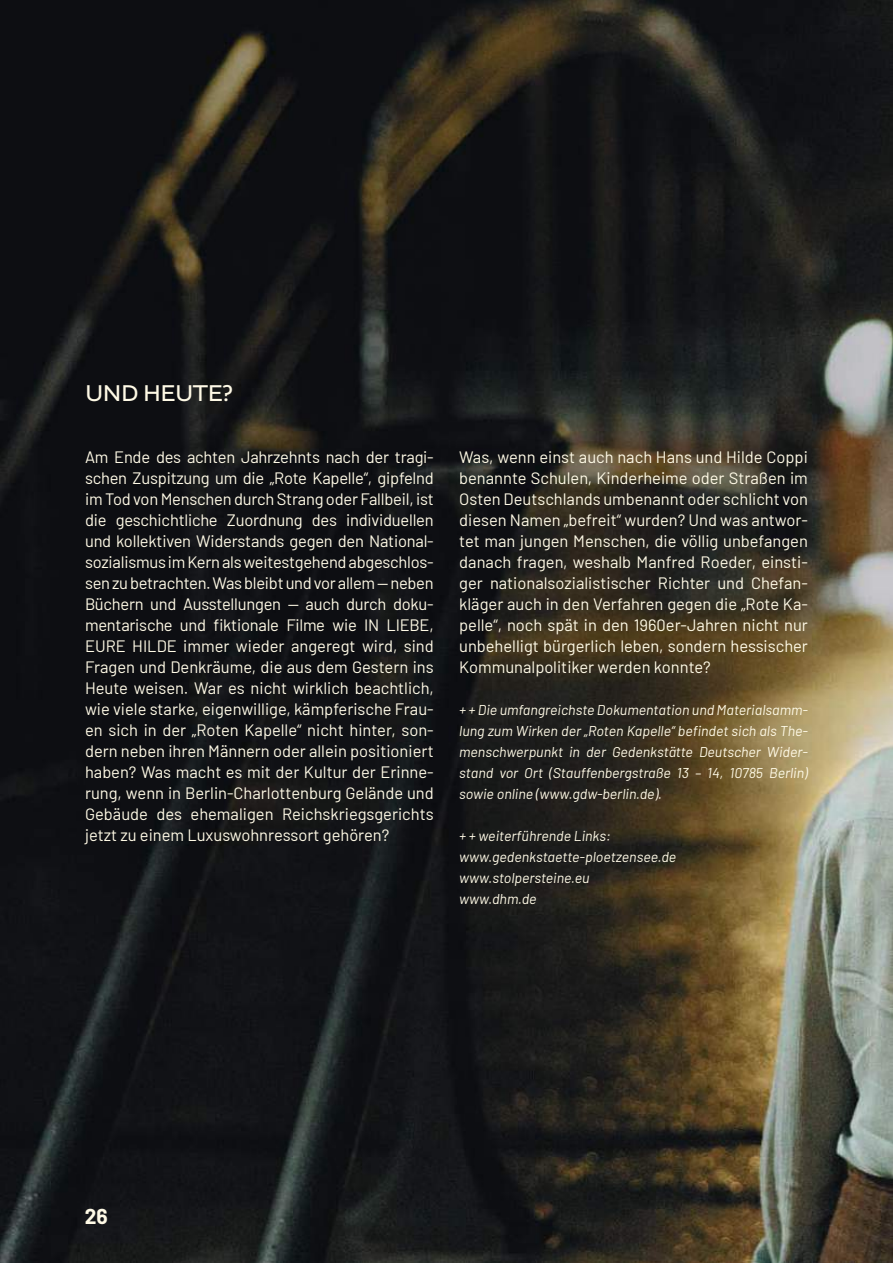
<style>
.page{position:relative;width:893px;height:1263px;background:#fff}
.page>*{position:absolute;margin:0;border:0;box-sizing:border-box;transform-origin:0 0}
.t1{font:24px "Altivo";letter-spacing:-.02em;color:#fffae6}
.t2{font:700 21px "Barlow";color:#fffae6}
.t3{font:16.5px/21px "Barlow";color:#fffae6;text-align:justify}
.t4{font:italic 14.25px/21px "Barlow";color:#fffae6;text-align:justify}
</style>
<div class="page">
<img style="left:0;top:0;width:893px;height:1263px">
<h1 class="t1" style="left:85px;top:378px;width:149px">UND HEUTE?</h1>
<p class="t3" style="left:85px;top:445px;width:350px">Am Ende des achten Jahrzehnts nach der tragi&shy;schen Zuspitzung um die „Rote Kapelle“, gipfelnd im Tod von Menschen durch Strang oder Fallbeil, ist die geschichtliche Zuordnung des individuellen und kollektiven Widerstands gegen den National&shy;sozialismus im Kern als weitestgehend abgeschlos&shy;sen zu betrachten. Was bleibt und vor allem — neben Büchern und Ausstellungen — auch durch doku&shy;mentarische und fiktionale Filme wie IN LIEBE, EURE HILDE immer wieder angeregt wird, sind Fragen und Denkräume, die aus dem Gestern ins Heute weisen. War es nicht wirklich beachtlich, wie viele starke, eigenwillige, kämpferische Frau&shy;en sich in der „Roten Kapelle“ nicht hinter, son&shy;dern neben ihren Männern oder allein positioniert haben? Was macht es mit der Kultur der Erinne&shy;rung, wenn in Berlin-Charlottenburg Gelände und Gebäude des ehemaligen Reichskriegsgerichts jetzt zu einem Luxuswohnressort gehören?</p>
<p class="t3" style="left:459px;top:445px;width:350px">Was, wenn einst auch nach Hans und Hilde Coppi benannte Schulen, Kinderheime oder Straßen im Osten Deutschlands umbenannt oder schlicht von diesen Namen „befreit“ wurden? Und was antwor&shy;tet man jungen Menschen, die völlig unbefangen danach fragen, weshalb Manfred Roeder, einsti&shy;ger nationalsozialistischer Richter und Chefan&shy;kläger auch in den Verfahren gegen die „Rote Ka&shy;pelle“, noch spät in den 1960er-Jahren nicht nur unbehelligt bürgerlich leben, sondern hessischer Kommunalpolitiker werden konnte?</p>
<p class="t4" style="left:459px;top:698px;width:350px">+ + Die umfangreichste Dokumentation und Materialsamm&shy;lung zum Wirken der „Roten Kapelle“ befindet sich als The&shy;menschwerpunkt in der Gedenkstätte Deutscher Wider&shy;stand vor Ort (Stauffenbergstraße 13 – 14, 10785 Berlin) sowie online (www.gdw-berlin.de).</p>
<p class="t4" style="left:459px;top:824px;width:219px;text-align:left">+ + weiterführende Links: www.gedenkstaette-ploetzensee.de www.stolpersteine.eu<br>www.dhm.de</p>
<p class="t2" style="left:85px;top:1201px;width:25px">26</p>
</div>
